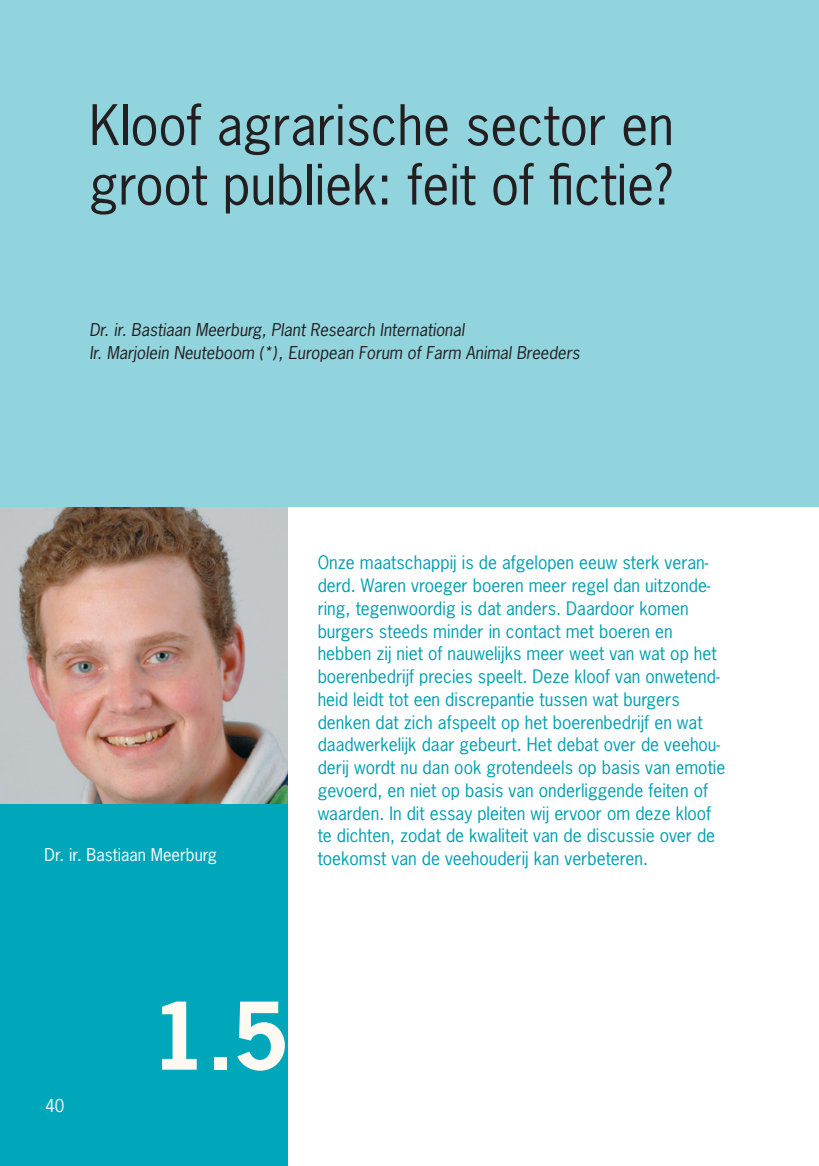
<style>
.page{position:relative;width:819px;height:1166px;background:#fff}
.page>*{position:absolute;margin:0;border:0;box-sizing:border-box;transform-origin:0 0}
.t1{font:700 87.5px "News Gothic Std";color:#fef9f1}
.t2{font:52.5px/59.5px "News Gothic Std";color:#231f20}
.t3{font:17.5px/22.8px "News Gothic Std";color:#009fb1}
.t4{font:italic 16.62px/22.8px "News Gothic Std";color:#231f20}
.t5{font:16.62px "News Gothic Std";color:#fff}
</style>
<div class="page">
<div style="left:0;top:0;width:819px;height:507px;background:#92d4de"></div>
<div style="left:0;top:804px;width:288px;height:362px;background:#00a7ba"></div>
<img style="left:0;top:507px;width:288px;height:297px">
<h2 class="t2" style="left:89px;top:95px;width:586px">Kloof agrarische sector en groot publiek: feit of fictie?</h2>
<p class="t4" style="left:89px;top:319px;width:492px">Dr. ir. Bastiaan Meerburg, Plant Research International<br>Ir. Marjolein Neuteboom (*), European Forum of Farm Animal Breeders</p>
<p class="t5" style="left:45px;top:844px;width:174px">Dr. ir. Bastiaan Meerburg</p>
<p class="t3" style="left:317px;top:551px;width:409px">Onze maatschappij is de afgelopen eeuw sterk veran&shy;derd. Waren vroeger boeren meer regel dan uitzonde&shy;ring, tegenwoordig is dat anders. Daardoor komen burgers steeds minder in contact met boeren en hebben zij niet of nauwelijks meer weet van wat op het boerenbedrijf precies speelt. Deze kloof van onwetend&shy;heid leidt tot een discrepantie tussen wat burgers denken dat zich afspeelt op het boerenbedrijf en wat daadwerkelijk daar gebeurt. Het debat over de veehou&shy;derij wordt nu dan ook grotendeels op basis van emotie gevoerd, en niet op basis van onderliggende feiten of waarden. In dit essay pleiten wij ervoor om deze kloof te dichten, zodat de kwaliteit van de discussie over de toekomst van de veehouderij kan verbeteren.</p>
<p class="t5" style="left:45px;top:1095px;width:21px">40</p>
<h1 class="t1" style="left:152px;top:978px;width:138px">1.5</h1>
</div>
